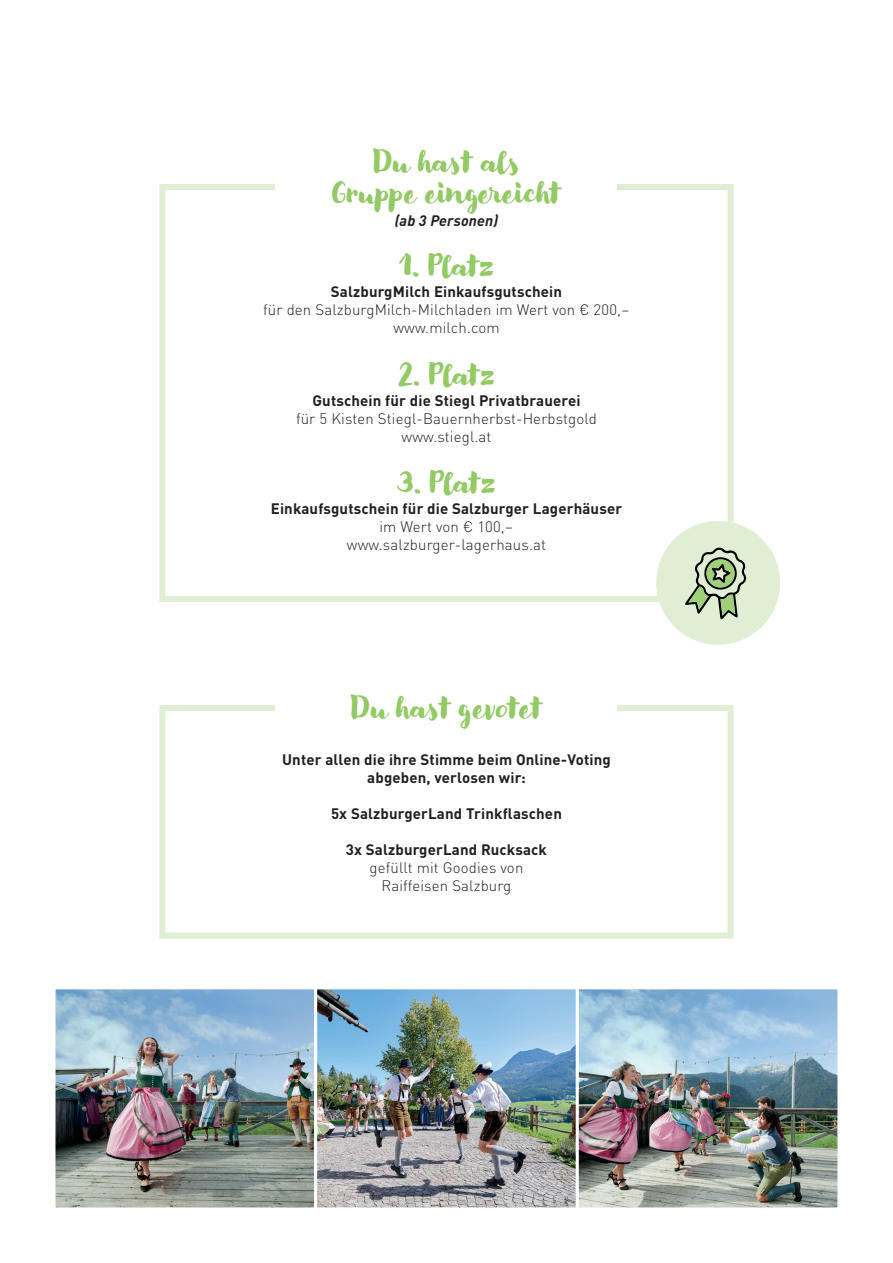
<style>
.page{position:relative;width:893px;height:1263px;background:#fff}
.page>*{position:absolute;margin:0;border:0;box-sizing:border-box;transform-origin:0 0}
.t1{font:27px/30.2px "Modern Love";color:#92ca64;text-align:center}
.t2{font:700 15px/18px "DIN Pro";letter-spacing:.01em;color:#231f20;text-align:center}
.t3{font:300 15px/18px "DIN Pro";letter-spacing:.01em;color:#231f20;text-align:center}
.t4{font:italic 700 15px "DIN Pro";letter-spacing:.01em;color:#231f20}
</style>
<div class="page">
<div style="left:159px;top:184px;width:574px;height:418px;border:6px solid #e0eed4"></div>
<svg style="left:650px;top:514px;width:130px;height:131px"></svg>
<img style="left:56px;top:990px;width:519px;height:216px">
<div style="left:52px;top:986px;width:265px;height:224px;border:3px solid #fff"></div>
<div style="left:314px;top:986px;width:265px;height:224px;border:3px solid #fff"></div>
<img style="left:580px;top:990px;width:256px;height:216px">
<div style="left:576px;top:986px;width:264px;height:224px;border:3px solid #fff"></div>
<div style="left:276px;top:174px;width:341px;height:24px;background:#fff"></div>
<div style="left:159px;top:705px;width:574px;height:233px;border:6px solid #e0eed4"></div>
<div style="left:276px;top:696px;width:341px;height:24px;background:#fff"></div>
<h1 class="t1" style="left:332px;top:147px;width:231px">Du hast als<br>Gruppe eingereicht</h1>
<p class="t4" style="left:395px;top:209px;width:105px">(ab 3 Personen)</p>
<h1 class="t1" style="left:399px;top:250px;width:97px">1. Platz</h1>
<p class="t2" style="left:331px;top:282px;width:233px">SalzburgMilch Einkaufsgutschein</p>
<p class="t3" style="left:263px;top:300px;width:368px">für den SalzburgMilch-Milchladen im Wert von € 200,– www.milch.com</p>
<h1 class="t1" style="left:398px;top:359px;width:98px">2. Platz</h1>
<p class="t2" style="left:312px;top:390px;width:270px">Gutschein für die Stiegl Privatbrauerei</p>
<p class="t3" style="left:296px;top:408px;width:302px">für 5 Kisten Stiegl-Bauernherbst-Herbstgold www.stiegl.at</p>
<h1 class="t1" style="left:397px;top:468px;width:99px">3. Platz</h1>
<p class="t2" style="left:271px;top:499px;width:353px">Einkaufsgutschein für die Salzburger Lagerhäuser</p>
<p class="t3" style="left:347px;top:517px;width:201px">im Wert von € 100,– www.salzburger-lagerhaus.at</p>
<h1 class="t1" style="left:350px;top:693px;width:194px">Du hast gevotet</h1>
<p class="t2" style="left:282px;top:749px;width:330px">Unter allen die ihre Stimme beim Online-Voting abgeben, verlosen wir:</p>
<p class="t2" style="left:331px;top:803px;width:232px">5x SalzburgerLand Trinkflaschen</p>
<p class="t2" style="left:346px;top:839px;width:203px">3x SalzburgerLand Rucksack</p>
<p class="t3" style="left:370px;top:857px;width:155px">gefüllt mit Goodies von<br>Raiffeisen Salzburg</p>
</div>
